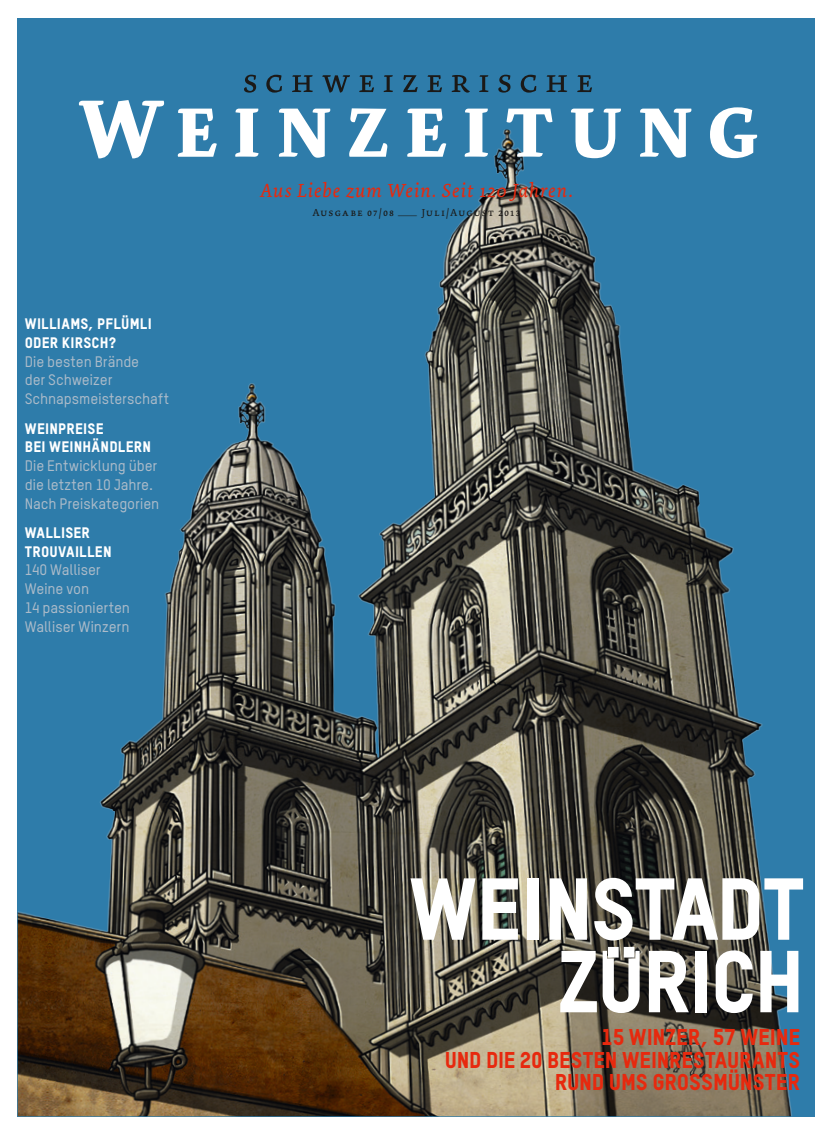
<style>
.page{position:relative;width:833px;height:1134px;background:#fff}
.page>*{position:absolute;margin:0;border:0;box-sizing:border-box;transform-origin:0 0}
.t1{font:86.25px/72.5px "TSTAR Headline";letter-spacing:-.025em;color:#fff;text-align:right}
.t2{font:22.5px/22.5px "TSTAR Headline";letter-spacing:-.005em;color:#e7290e;text-align:right}
.t3{font:italic 20px "Dolly";letter-spacing:.04em;color:#e7290e}
.t4{font:500 15px/18.8px "TSTAR";letter-spacing:-.01em;color:#acbbc9}
.t5{font:15px/18.8px "TSTAR Headline";letter-spacing:.015em;color:#fff}
.t6{font:10.62px "Dolly Small Caps";letter-spacing:.095em;color:#1b1917}
.s1{font-family:"Dolly";font-style:italic;font-size:12.5px}
</style>
<div class="page">
<div style="left:18px;top:18px;width:797px;height:1098px;background:#2e7caa"></div>
<img style="left:18px;top:121px;width:778px;height:995px">
<svg style="left:602px;top:947px;width:37px;height:66px;background:#b2b1af"></svg>
<svg style="left:244px;top:75px;width:348px;height:18px"></svg>
<svg style="left:78px;top:100px;width:87px;height:58px"></svg>
<svg style="left:177px;top:109px;width:40px;height:48px"></svg>
<svg style="left:235px;top:109px;width:24px;height:48px"></svg>
<svg style="left:278px;top:109px;width:53px;height:49px"></svg>
<svg style="left:349px;top:108px;width:39px;height:49px"></svg>
<svg style="left:407px;top:109px;width:39px;height:48px"></svg>
<svg style="left:464px;top:109px;width:24px;height:48px"></svg>
<svg style="left:506px;top:109px;width:46px;height:48px"></svg>
<svg style="left:570px;top:109px;width:51px;height:49px"></svg>
<svg style="left:639px;top:109px;width:53px;height:49px"></svg>
<svg style="left:710px;top:107px;width:47px;height:51px"></svg>
<p class="t5" style="left:25px;top:314px;width:128px">WILLIAMS, PFLÜMLI<br>ODER KIRSCH?</p>
<p class="t4" style="left:25px;top:352px;width:146px">Die besten Brände<br>der Schweizer<br>Schnapsmeisterschaft</p>
<p class="t5" style="left:25px;top:419px;width:128px">WEINPREISE<br>BEI WEINHÄNDLERN</p>
<p class="t4" style="left:25px;top:456px;width:136px">Die Entwicklung über die letzten 10 Jahre.<br>Nach Preiskategorien</p>
<p class="t5" style="left:25px;top:523px;width:88px">WALLISER<br>TROUVAILLEN</p>
<p class="t4" style="left:25px;top:560px;width:107px">140 Walliser<br>Weine von<br>14 passionierten<br>Walliser Winzern</p>
<h3 class="t3" style="left:260px;top:178px;width:314px">Aus Liebe zum Wein. Seit 120 Jahren.</h3>
<p class="t6" style="left:312px;top:206px;width:210px">Ausgabe 07/08 <span class="s1">—</span> Juli/August 2013</p>
<h1 class="t1" style="left:409px;top:872px;width:397px">WEINSTADT<br>Z RICH</h1>
<h2 class="t2" style="left:445px;top:1026px;width:357px">15 WINZER, 57 WEINE<br>UND DIE 20 BESTEN WEINRESTAURANTS<br>RUND UMS GROSSMÜNSTER</h2>
</div>
